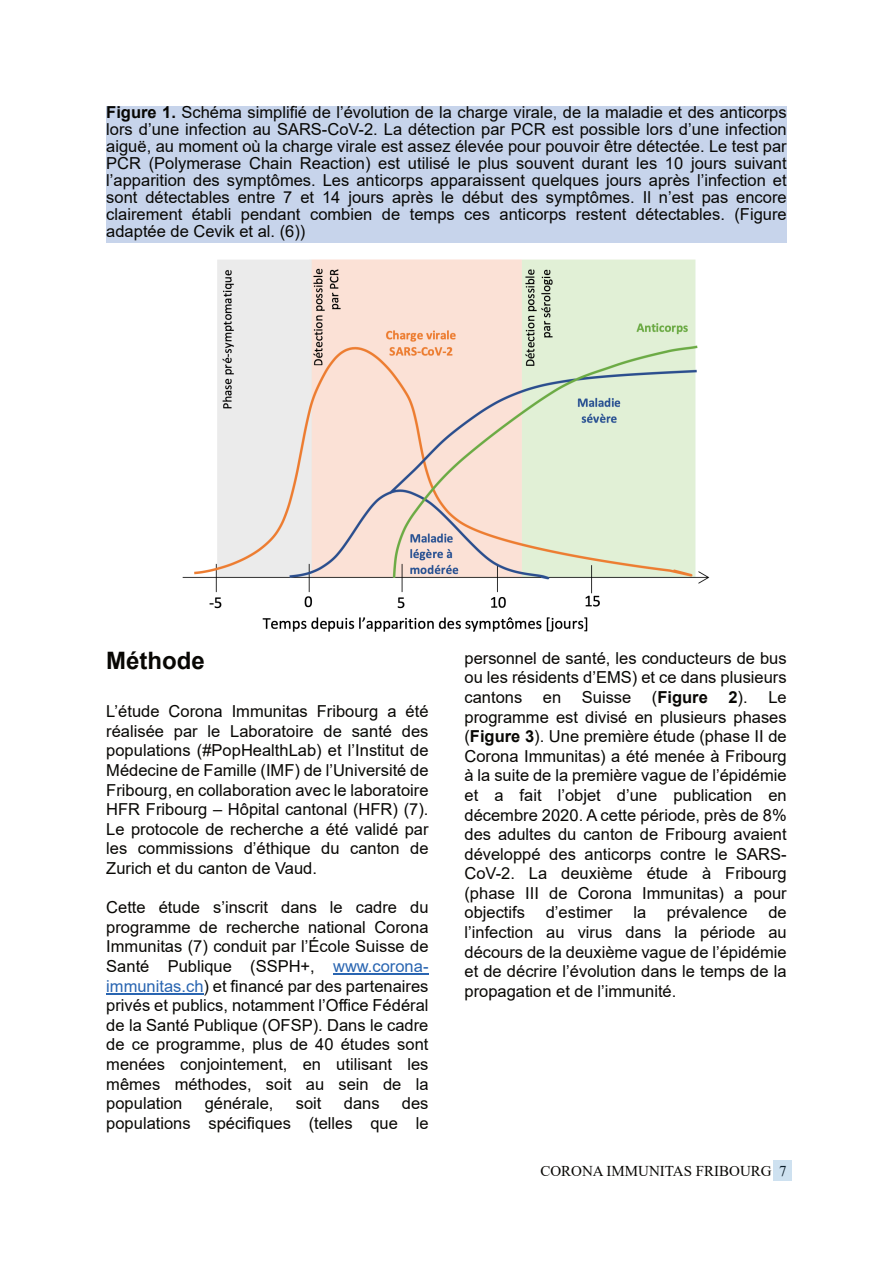
<style>
.page{position:relative;width:893px;height:1263px;background:#fff}
.page>*{position:absolute;margin:0;border:0;box-sizing:border-box;transform-origin:0 0}
.t1{font:700 24px "Arial";color:#080704}
.t2{font:16.5px/19.6px "Arial";color:#080704;text-align:justify}
.t3{font:15px "Times New Roman";color:#080704}
.s1{font-weight:700}
.s2{color:#2965b1}
</style>
<div class="page">
<div style="left:774px;top:1160px;width:18px;height:21px;background:#cee1f0"></div>
<div style="left:106px;top:106px;width:681px;height:136px;background:#c7d4eb"></div>
<hr style="left:333px;top:974px;width:95px;height:1px;background:#2965b1">
<hr style="left:106px;top:993px;width:97px;height:1px;background:#2965b1">
<img style="left:182px;top:259px;width:528px;height:373px">
<p class="t2" style="left:106px;top:105px;width:682px;line-height:17.1px"><span class="s1">Figure 1.</span> Schéma simplifié de l’évolution de la charge virale, de la maladie et des anticorps lors d’une infection au SARS-CoV-2. La détection par PCR est possible lors d’une infection aiguë, au moment où la charge virale est assez élevée pour pouvoir être détectée. Le test par PCR (Polymerase Chain Reaction) est utilisé le plus souvent durant les 10 jours suivant l’apparition des symptômes. Les anticorps apparaissent quelques jours après l’infection et sont détectables entre 7 et 14 jours après le début des symptômes. Il n’est pas encore clairement établi pendant combien de temps ces anticorps restent détectables. (Figure adaptée de Cevik et al. (6))</p>
<h1 class="t1" style="left:106px;top:652px;width:100px">Méthode</h1>
<p class="t2" style="left:106px;top:703px;width:324px">L’étude Corona Immunitas Fribourg a été réalisée par le Laboratoire de santé des populations (#PopHealthLab) et l’Institut de Médecine de Famille (IMF) de l’Université de Fribourg, en collaboration avec le laboratoire HFR Fribourg – Hôpital cantonal (HFR) (7).<br>Le protocole de recherche a été validé par les commissions d’éthique du canton de Zurich et du canton de Vaud.</p>
<p class="t2" style="left:106px;top:899px;width:324px">Cette étude s’inscrit dans le cadre du programme de recherche national Corona Immunitas (7) conduit par l’École Suisse de Santé Publique (SSPH+, <span class="s2">www.corona&shy;immunitas.ch</span>) et financé par des partenaires privés et publics, notamment l’Office Fédéral de la Santé Publique (OFSP). Dans le cadre de ce programme, plus de 40 études sont menées conjointement, en utilisant les mêmes méthodes, soit au sein de la population</p>
<p class="t2" style="left:205px;top:1095px;width:70px">générale,</p>
<p class="t2" style="left:296px;top:1095px;width:27px">soit</p>
<p class="t2" style="left:344px;top:1095px;width:37px">dans</p>
<p class="t2" style="left:106px;top:1095px;width:324px;text-align:right">des<br>populations spécifiques (telles que le</p>
<p class="t2" style="left:464px;top:650px;width:324px">personnel de santé, les conducteurs de bus ou les résidents d’EMS) et ce dans plusieurs cantons en Suisse (<span class="s1">Figure 2</span>). Le programme est divisé en plusieurs phases (<span class="s1">Figure 3</span>). Une première étude (phase II de Corona Immunitas) a été menée à Fribourg à la suite de la première vague de l’épidémie et a fait l’objet d’une publication en décembre 2020. A cette période, près de 8% des adultes du canton de Fribourg avaient développé des anticorps contre le SARS-CoV-2. La deuxième étude à Fribourg (phase III de Corona Immunitas) a pour objectifs</p>
<p class="t2" style="left:546px;top:904px;width:68px">d’estimer</p>
<p class="t2" style="left:633px;top:904px;width:14px">la</p>
<p class="t2" style="left:667px;top:904px;width:82px">prévalence</p>
<p class="t2" style="left:464px;top:904px;width:324px;text-indent:304px">de l’infection au virus dans la période au décours de la deuxième vague de l’épidémie et de décrire l’évolution dans le temps de la propagation et de l’immunité.</p>
<p class="t3" style="left:540px;top:1166px;width:248px">CORONA IMMUNITAS FRIBOURG 7</p>
</div>
